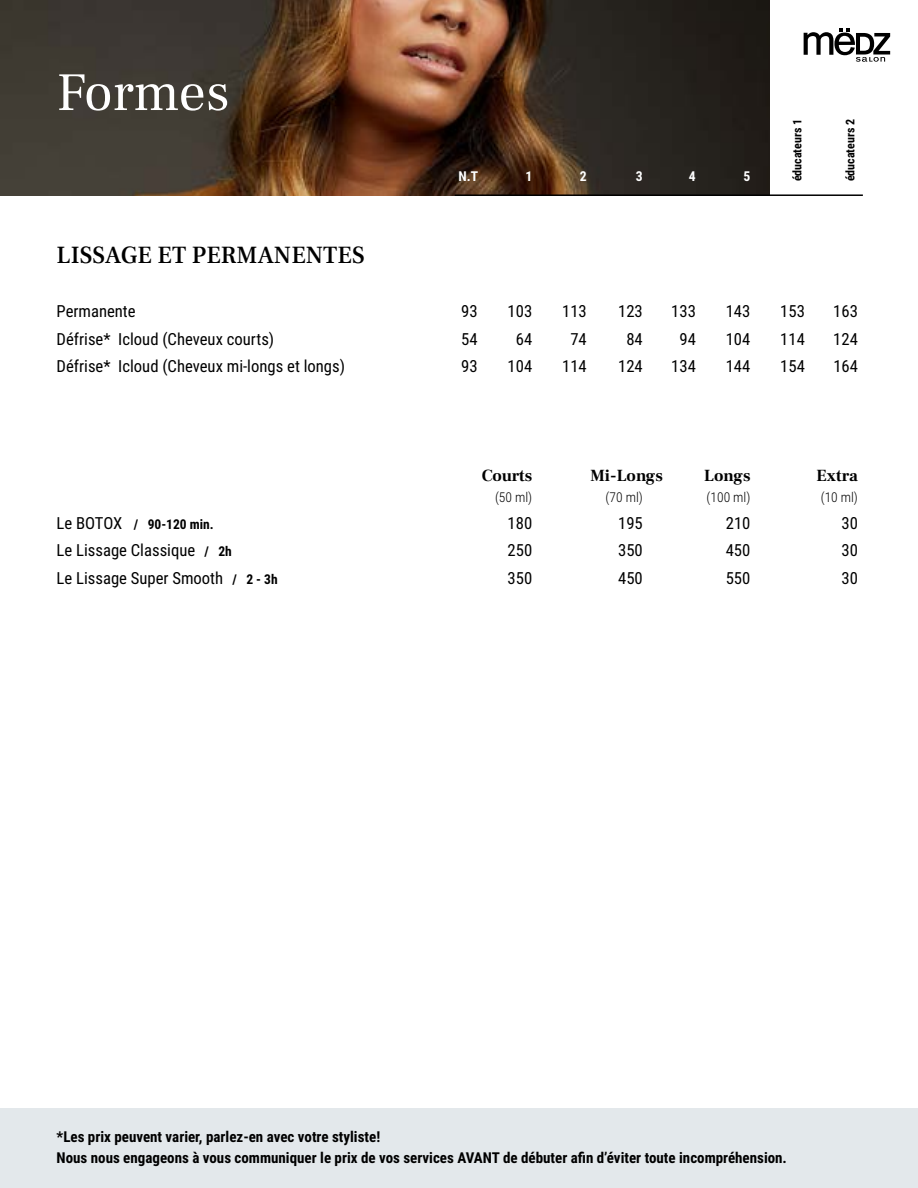
<style>
.page{position:relative;width:918px;height:1188px;background:#fff}
.page>*{position:absolute;margin:0;border:0;box-sizing:border-box;transform-origin:0 0}
.t1{font:54px "Frank Ruhl Libre";letter-spacing:-.01em;color:#fff}
.t2{font:500 24.3px "Frank Ruhl Libre";color:#000}
.t3{font:16.65px "Roboto Condensed";color:#000}
.t4{font:700 16.65px "Frank Ruhl Libre";color:#000}
.t5{font:700 15px/21px "Roboto Condensed";color:#000}
.t6{font:700 13.65px "Roboto Condensed";color:#fff}
.t7{font:300 13.5px "Roboto Condensed";color:#000}
.t8{font:700 13.5px "Roboto Condensed";color:#000}
.t9{font:700 12px "Roboto Condensed";color:#000}
.s1{font-weight:400;font-size:16.65px}
.s2{font-weight:700;font-size:13.5px}
</style>
<div class="page">
<img style="left:0;top:0;width:770px;height:196px">
<svg style="left:804px;top:28px;width:86px;height:34px"></svg>
<hr style="left:455px;top:194px;width:408px;height:2px;background:#000">
<div style="left:0;top:1108px;width:918px;height:80px;background:#e3e8eb"></div>
<h1 class="t1" style="left:57px;top:59px;width:175px">Formes</h1>
<h2 class="t2" style="left:57px;top:239px;width:310px">LISSAGE ET PERMANENTES</h2>
<p class="t6" style="left:458px;top:167px;width:21px">N.T</p>
<p class="t6" style="left:525px;top:167px;width:8px">1</p>
<p class="t6" style="left:580px;top:167px;width:8px">2</p>
<p class="t6" style="left:636px;top:167px;width:8px">3</p>
<p class="t6" style="left:689px;top:167px;width:8px">4</p>
<p class="t6" style="left:744px;top:167px;width:8px">5</p>
<p class="t9" style="left:789px;top:181px;width:64px;rotate:-90deg">éducateurs 1</p>
<p class="t9" style="left:842px;top:181px;width:64px;rotate:-90deg">éducateurs 2</p>
<p class="t3" style="left:57px;top:300px;width:81px">Permanente</p>
<p class="t3" style="left:461px;top:300px;width:18px">93</p>
<p class="t3" style="left:508px;top:300px;width:26px">103</p>
<p class="t3" style="left:562px;top:300px;width:26px">113</p>
<p class="t3" style="left:618px;top:300px;width:26px">123</p>
<p class="t3" style="left:671px;top:300px;width:26px">133</p>
<p class="t3" style="left:726px;top:300px;width:26px">143</p>
<p class="t3" style="left:780px;top:300px;width:26px">153</p>
<p class="t3" style="left:833px;top:300px;width:26px">163</p>
<p class="t3" style="left:57px;top:327px;width:219px">Défrise* Icloud (Cheveux courts)</p>
<p class="t3" style="left:461px;top:327px;width:18px">54</p>
<p class="t3" style="left:516px;top:327px;width:18px">64</p>
<p class="t3" style="left:570px;top:327px;width:18px">74</p>
<p class="t3" style="left:626px;top:327px;width:18px">84</p>
<p class="t3" style="left:679px;top:327px;width:18px">94</p>
<p class="t3" style="left:726px;top:327px;width:26px">104</p>
<p class="t3" style="left:780px;top:327px;width:26px">114</p>
<p class="t3" style="left:833px;top:327px;width:26px">124</p>
<p class="t3" style="left:57px;top:354px;width:290px">Défrise* Icloud (Cheveux mi-longs et longs)</p>
<p class="t3" style="left:461px;top:354px;width:18px">93</p>
<p class="t3" style="left:508px;top:354px;width:26px">104</p>
<p class="t3" style="left:562px;top:354px;width:26px">114</p>
<p class="t3" style="left:618px;top:354px;width:26px">124</p>
<p class="t3" style="left:671px;top:354px;width:26px">134</p>
<p class="t3" style="left:726px;top:354px;width:26px">144</p>
<p class="t3" style="left:780px;top:354px;width:26px">154</p>
<p class="t3" style="left:833px;top:354px;width:26px">164</p>
<p class="t4" style="left:482px;top:465px;width:52px">Courts</p>
<p class="t4" style="left:591px;top:465px;width:74px">Mi-Longs</p>
<p class="t4" style="left:704px;top:465px;width:48px">Longs</p>
<p class="t4" style="left:817px;top:465px;width:43px">Extra</p>
<p class="t7" style="left:495px;top:488px;width:39px">(50 ml)</p>
<p class="t7" style="left:606px;top:488px;width:39px">(70 ml)</p>
<p class="t7" style="left:707px;top:488px;width:45px">(100 ml)</p>
<p class="t7" style="left:821px;top:488px;width:39px">(10 ml)</p>
<p class="t8" style="left:57px;top:515px;width:159px"><span class="s1">Le BOTOX</span> / 90-120 min.</p>
<p class="t3" style="left:508px;top:512px;width:26px">180</p>
<p class="t3" style="left:618px;top:512px;width:26px">195</p>
<p class="t3" style="left:726px;top:512px;width:26px">210</p>
<p class="t3" style="left:842px;top:512px;width:18px">30</p>
<p class="t3" style="left:57px;top:539px;width:177px">Le Lissage Classique <span class="s2">/ 2h</span></p>
<p class="t3" style="left:508px;top:539px;width:26px">250</p>
<p class="t3" style="left:618px;top:539px;width:26px">350</p>
<p class="t3" style="left:726px;top:539px;width:26px">450</p>
<p class="t3" style="left:842px;top:539px;width:18px">30</p>
<p class="t3" style="left:57px;top:566px;width:223px">Le Lissage Super Smooth <span class="s2">/ 2 - 3h</span></p>
<p class="t3" style="left:508px;top:566px;width:26px">350</p>
<p class="t3" style="left:618px;top:566px;width:26px">450</p>
<p class="t3" style="left:726px;top:566px;width:26px">550</p>
<p class="t3" style="left:842px;top:566px;width:18px">30</p>
<p class="t5" style="left:57px;top:1125px;width:732px">*Les prix peuvent varier, parlez-en avec votre styliste!<br>Nous nous engageons à vous communiquer le prix de vos services AVANT de débuter afin d’éviter toute incompréhension.</p>
</div>
